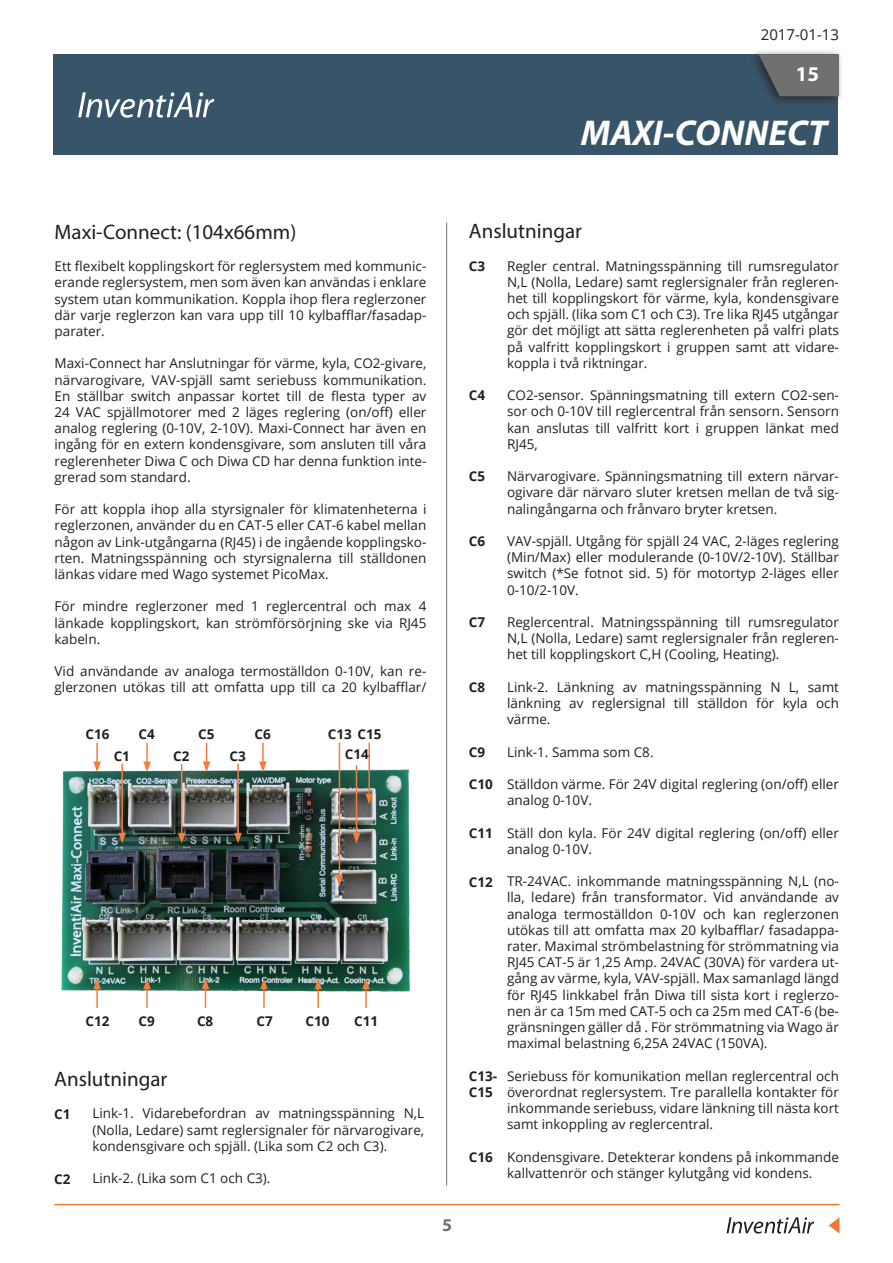
<style>
.page{position:relative;width:893px;height:1263px;background:#fff}
.page>*{position:absolute;margin:0;border:0;box-sizing:border-box;transform-origin:0 0}
.t1{font:italic 700 36px "Myriad Pro";color:#fff}
.t2{font:21px "Myriad Pro";color:#231f20}
.t3{font:700 21px "Myriad Pro";color:#fff}
.t4{font:700 18px "Myriad Pro";color:#707070}
.t5{font:15px "Open Sans";color:#231f20}
.t6{font:13.5px/16.2px "Open Sans";color:#231f20;text-align:justify}
.t7{font:700 13.5px/16.2px "Open Sans";color:#231f20}
</style>
<div class="page">
<div style="left:53px;top:54px;width:785px;height:101px;background:#385469"></div>
<svg style="left:78px;top:92px;width:136px;height:26px"></svg>
<div style="left:748px;top:48px;width:96px;height:59px;background:#231f20;opacity:.75"></div>
<svg style="left:759px;top:54px;width:80px;height:42px;background:#676a6c"></svg>
<svg style="left:727px;top:1217px;width:87px;height:16px"></svg>
<svg style="left:829px;top:1217px;width:10px;height:16px"></svg>
<hr style="left:55px;top:1204px;width:784px;height:1px;background:#f1782f">
<hr style="left:446px;top:223px;width:1px;height:962px;background:#707070">
<img style="left:60px;top:751px;width:350px;height:241px">
<svg style="left:202px;top:979px;width:7px;height:29px"></svg>
<hr style="left:146px;top:987px;width:2px;height:21px;background:#f47c3c">
<svg style="left:143px;top:979px;width:8px;height:10px"></svg>
<hr style="left:96px;top:987px;width:2px;height:21px;background:#f47c3c">
<svg style="left:93px;top:979px;width:8px;height:10px"></svg>
<hr style="left:263px;top:987px;width:2px;height:21px;background:#f47c3c">
<svg style="left:260px;top:979px;width:8px;height:10px"></svg>
<hr style="left:317px;top:987px;width:2px;height:21px;background:#f47c3c">
<svg style="left:314px;top:979px;width:8px;height:10px"></svg>
<hr style="left:365px;top:987px;width:2px;height:21px;background:#f47c3c">
<svg style="left:362px;top:979px;width:8px;height:10px"></svg>
<hr style="left:262px;top:743px;width:2px;height:21px;background:#f47c3c">
<svg style="left:259px;top:761px;width:8px;height:11px"></svg>
<hr style="left:237px;top:764px;width:2px;height:71px;background:#f47c3c">
<svg style="left:234px;top:833px;width:8px;height:10px"></svg>
<hr style="left:356px;top:765px;width:1px;height:70px;background:#f47c3c">
<svg style="left:353px;top:833px;width:7px;height:10px"></svg>
<hr style="left:368px;top:743px;width:2px;height:53px;background:#f47c3c">
<svg style="left:365px;top:794px;width:8px;height:10px"></svg>
<hr style="left:339px;top:743px;width:1px;height:135px;background:#f47c3c">
<svg style="left:336px;top:875px;width:7px;height:11px"></svg>
<svg style="left:203px;top:743px;width:7px;height:29px"></svg>
<hr style="left:181px;top:764px;width:1px;height:71px;background:#f47c3c">
<svg style="left:178px;top:833px;width:8px;height:10px"></svg>
<hr style="left:146px;top:743px;width:2px;height:21px;background:#f47c3c">
<svg style="left:143px;top:761px;width:8px;height:11px"></svg>
<hr style="left:121px;top:764px;width:2px;height:71px;background:#f47c3c">
<svg style="left:118px;top:833px;width:8px;height:10px"></svg>
<hr style="left:96px;top:743px;width:2px;height:21px;background:#f47c3c">
<svg style="left:93px;top:761px;width:8px;height:11px"></svg>
<p class="t5" style="left:761px;top:25px;width:80px">2017-01-13</p>
<h2 class="t3" style="left:796px;top:60px;width:25px">15</h2>
<h1 class="t1" style="left:581px;top:109px;width:248px">MAXI-CONNECT</h1>
<h2 class="t2" style="left:55px;top:219px;width:243px">Maxi-Connect: (104x66mm)</h2>
<p class="t6" style="left:55px;top:258px;width:373px">Ett flexibelt kopplingskort för reglersystem med kommunic&shy;erande reglersystem, men som även kan användas i enklare system utan kommunikation. Koppla ihop flera reglerzoner där varje reglerzon kan vara upp till 10 kylbafflar/fasadap&shy;parater.</p>
<p class="t6" style="left:55px;top:355px;width:373px">Maxi-Connect har Anslutningar för värme, kyla, CO2-givare, närvarogivare, VAV-spjäll samt seriebuss kommunikation.<br>En ställbar switch anpassar kortet till de flesta typer av 24 VAC spjällmotorer med 2 läges reglering (on/off) eller analog reglering (0-10V, 2-10V). Maxi-Connect har även en ingång för en extern kondensgivare, som ansluten till våra reglerenheter Diwa C och Diwa CD har denna funktion inte&shy;grerad som standard.</p>
<p class="t6" style="left:55px;top:501px;width:373px">För att koppla ihop alla styrsignaler för klimatenheterna i reglerzonen, använder du en CAT-5 eller CAT-6 kabel mellan någon av Link-utgångarna (RJ45) i de ingående kopplingsko&shy;rten. Matningsspänning och styrsignalerna till ställdonen länkas vidare med Wago systemet PicoMax.</p>
<p class="t6" style="left:55px;top:598px;width:373px">För mindre reglerzoner med 1 reglercentral och max 4 länkade kopplingskort, kan strömförsörjning ske via RJ45 kabeln.</p>
<p class="t6" style="left:55px;top:663px;width:373px">Vid användande av analoga termoställdon 0-10V, kan re&shy;glerzonen utökas till att omfatta upp till ca 20 kylbafflar/</p>
<p class="t7" style="left:85px;top:726px;width:26px">C16</p>
<p class="t7" style="left:114px;top:747px;width:18px">C1</p>
<p class="t7" style="left:139px;top:726px;width:18px">C4</p>
<p class="t7" style="left:173px;top:747px;width:18px">C2</p>
<p class="t7" style="left:198px;top:726px;width:18px">C5</p>
<p class="t7" style="left:328px;top:726px;width:55px">C13 C15</p>
<p class="t7" style="left:254px;top:726px;width:18px">C6</p>
<p class="t7" style="left:230px;top:747px;width:18px">C3</p>
<p class="t7" style="left:345px;top:746px;width:26px">C14</p>
<p class="t7" style="left:85px;top:1013px;width:26px">C12</p>
<p class="t7" style="left:139px;top:1013px;width:18px">C9</p>
<p class="t7" style="left:197px;top:1013px;width:18px">C8</p>
<p class="t7" style="left:257px;top:1013px;width:18px">C7</p>
<p class="t7" style="left:305px;top:1013px;width:26px">C10</p>
<p class="t7" style="left:354px;top:1013px;width:26px">C11</p>
<h2 class="t2" style="left:54px;top:1066px;width:115px">Anslutningar</h2>
<p class="t7" style="left:54px;top:1105px;width:18px">C1</p>
<p class="t6" style="left:92px;top:1105px;width:333px">Link-1. Vidarebefordran av matningsspänning N,L (Nolla, Ledare) samt reglersignaler för närvarogivare, kondensgivare och spjäll. (Lika som C2 och C3).</p>
<p class="t6" style="left:92px;top:1170px;width:180px">Link-2. (Lika som C1 och C3).</p>
<p class="t7" style="left:54px;top:1170px;width:18px">C2</p>
<h3 class="t4" style="left:442px;top:1213px;width:11px">5</h3>
<h2 class="t2" style="left:469px;top:218px;width:115px">Anslutningar</h2>
<p class="t7" style="left:469px;top:257px;width:18px">C3</p>
<p class="t6" style="left:507px;top:257px;width:333px">Regler central. Matningsspänning till rumsregulator N,L (Nolla, Ledare) samt reglersignaler från regleren&shy;het till kopplingskort för värme, kyla, kondensgivare och spjäll. (lika som C1 och C3). Tre lika RJ45 utgångar gör det möjligt att sätta reglerenheten på valfri plats på valfritt kopplingskort i gruppen samt att vidare&shy;koppla i två riktningar.</p>
<p class="t6" style="left:507px;top:387px;width:333px">CO2-sensor. Spänningsmatning till extern CO2-sen&shy;sor och 0-10V till reglercentral från sensorn. Sensorn kan anslutas till valfritt kort i gruppen länkat med RJ45,</p>
<p class="t6" style="left:507px;top:468px;width:333px">Närvarogivare. Spänningsmatning till extern närvar&shy;ogivare där närvaro sluter kretsen mellan de två sig&shy;nalingångarna och frånvaro bryter kretsen.</p>
<p class="t6" style="left:507px;top:533px;width:333px">VAV-spjäll. Utgång för spjäll 24 VAC, 2-läges reglering (Min/Max) eller modulerande (0-10V/2-10V). Ställbar switch (*Se fotnot sid. 5) för motortyp 2-läges eller 0-10/2-10V.</p>
<p class="t6" style="left:507px;top:614px;width:333px">Reglercentral. Matningsspänning till rumsregulator N,L (Nolla, Ledare) samt reglersignaler från regleren&shy;het till kopplingskort C,H (Cooling, Heating).</p>
<p class="t6" style="left:507px;top:678px;width:333px">Link-2. Länkning av matningsspänning N L, samt länkning av reglersignal till ställdon för kyla och värme.</p>
<p class="t6" style="left:507px;top:743px;width:148px">Link-1. Samma som C8.</p>
<p class="t6" style="left:507px;top:776px;width:333px">Ställdon värme. För 24V digital reglering (on/off) eller analog 0-10V.</p>
<p class="t6" style="left:507px;top:824px;width:333px">Ställ don kyla. För 24V digital reglering (on/off) eller analog 0-10V.</p>
<p class="t6" style="left:507px;top:873px;width:333px">TR-24VAC. inkommande matningsspänning N,L (no&shy;lla, ledare) från transformator. Vid användande av analoga termoställdon 0-10V och kan reglerzonen utökas till att omfatta max 20 kylbafflar/ fasadappa&shy;rater. Maximal strömbelastning för strömmatning via RJ45 CAT-5 är 1,25 Amp. 24VAC (30VA) för vardera ut&shy;gång av värme, kyla, VAV-spjäll. Max samanlagd längd för RJ45 linkkabel från Diwa till sista kort i reglerzo&shy;nen är ca 15m med CAT-5 och ca 25m med CAT-6 (be&shy;gränsningen gäller då . För strömmatning via Wago är maximal belastning 6,25A 24VAC (150VA).</p>
<p class="t6" style="left:507px;top:1067px;width:333px">Seriebuss för komunikation mellan reglercentral och överordnat reglersystem. Tre parallella kontakter för inkommande seriebuss, vidare länkning till nästa kort samt inkoppling av reglercentral.</p>
<p class="t6" style="left:507px;top:1148px;width:333px">Kondensgivare. Detekterar kondens på inkommande kallvattenrör och stänger kylutgång vid kondens.</p>
<p class="t7" style="left:469px;top:387px;width:18px">C4</p>
<p class="t7" style="left:469px;top:468px;width:18px">C5</p>
<p class="t7" style="left:469px;top:533px;width:18px">C6</p>
<p class="t7" style="left:469px;top:614px;width:18px">C7</p>
<p class="t7" style="left:469px;top:679px;width:18px">C8</p>
<p class="t7" style="left:469px;top:743px;width:18px">C9</p>
<p class="t7" style="left:469px;top:776px;width:26px">C10</p>
<p class="t7" style="left:469px;top:824px;width:26px">C11</p>
<p class="t7" style="left:469px;top:873px;width:26px">C12</p>
<p class="t7" style="left:469px;top:1067px;width:30px">C13-<br>C15</p>
<p class="t7" style="left:469px;top:1148px;width:26px">C16</p>
</div>
